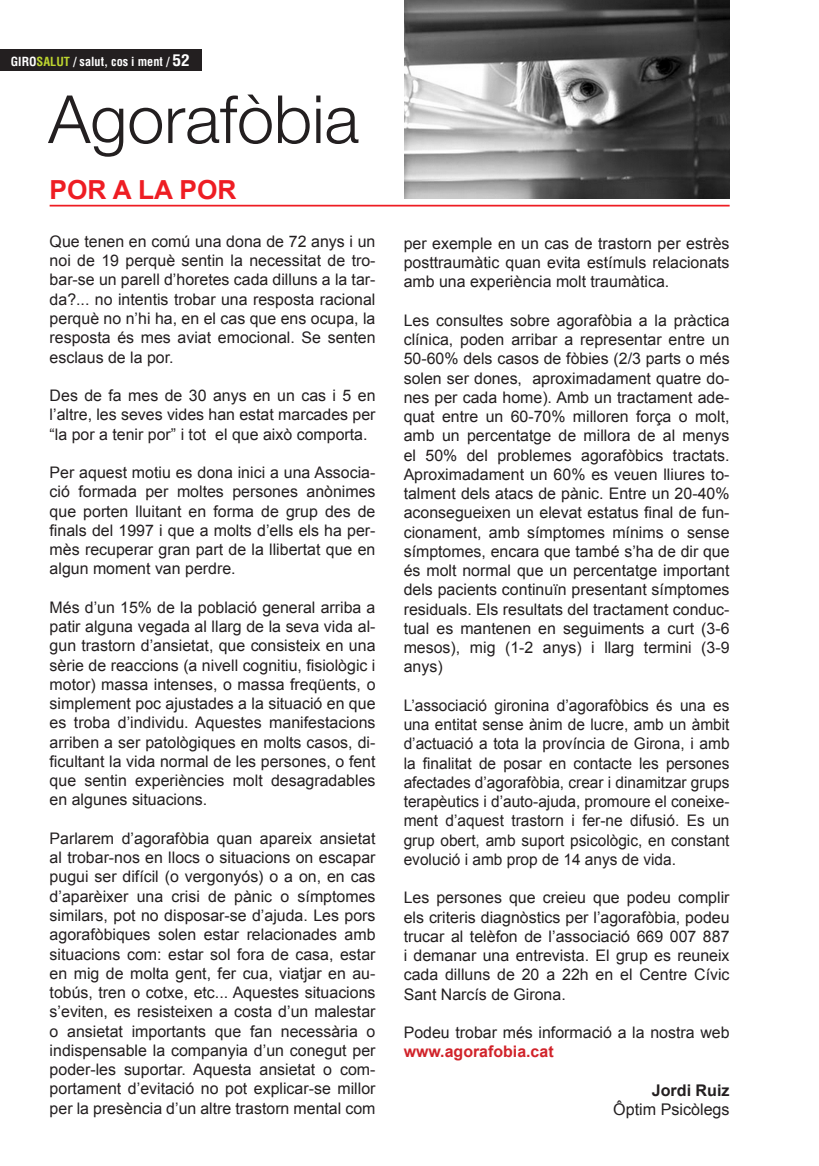
<style>
.page{position:relative;width:819px;height:1166px;background:#fff}
.page>*{position:absolute;margin:0;border:0;box-sizing:border-box;transform-origin:0 0}
.t1{font:300 66.5px "Helvetica Neue";color:#231f20}
.t2{font:700 26.25px "Arial";color:#ee1d23}
.t3{font:16.1px "Arial";color:#231f20}
.t4{font:700 16.1px "Arial";color:#231f20}
.t5{font:15.92px/19.2px "Arial";color:#231f20;text-align:justify}
.t6{font:700 15.92px "Arial";color:#d1232a}
.t7{font:700 condensed 12.25px "Helvetica";color:#fff}
.s1{color:#bed630}
.s2{font-size:15.75px}
</style>
<div class="page">
<div style="left:0;top:49px;width:201px;height:22px;background:#231f20"></div>
<img style="left:404px;top:0;width:325px;height:199px">
<hr style="left:50px;top:205px;width:679px;height:1px;background:#ee1d23">
<p class="t7" style="left:11px;top:54px;width:180px">GIRO<span class="s1">SALUT</span> / salut, cos i ment / <span class="s2">52</span></p>
<h1 class="t1" style="left:48px;top:79px;width:312px">Agorafòbia</h1>
<h2 class="t2" style="left:50px;top:175px;width:188px">POR A LA POR</h2>
<p class="t5" style="left:50px;top:232px;width:327px">Que tenen en comú una dona de 72 anys i un noi de 19 perquè sentin la necessitat de tro&shy;bar-se un parell d’horetes cada dilluns a la tar&shy;da?... no intentis trobar una resposta racional perquè no n’hi ha, en el cas que ens ocupa, la resposta és mes aviat emocional. Se senten esclaus de la por.</p>
<p class="t5" style="left:50px;top:386px;width:327px">Des de fa mes de 30 anys en un cas i 5 en l’altre, les seves vides han estat marcades per “la por a tenir por” i tot el que això comporta.</p>
<p class="t5" style="left:50px;top:463px;width:327px">Per aquest motiu es dona inici a una Associa&shy;ció formada per moltes persones anònimes que porten lluitant en forma de grup des de finals del 1997 i que a molts d’ells els ha per&shy;mès recuperar gran part de la llibertat que en algun moment van perdre.</p>
<p class="t5" style="left:50px;top:598px;width:327px">Més d’un 15% de la població general arriba a patir alguna vegada al llarg de la seva vida al&shy;gun trastorn d’ansietat, que consisteix en una sèrie de reaccions (a nivell cognitiu, fisiològic i motor) massa intenses, o massa freqüents, o simplement poc ajustades a la situació en que es troba d’individu. Aquestes manifestacions arriben a ser patològiques en molts casos, di&shy;ficultant la vida normal de les persones, o fent que sentin experiències molt desagradables en algunes situacions.</p>
<p class="t5" style="left:50px;top:829px;width:327px">Parlarem d’agorafòbia quan apareix ansietat al trobar-nos en llocs o situacions on escapar pugui ser difícil (o vergonyós) o a on, en cas d’aparèixer una crisi de pànic o símptomes similars, pot no disposar-se d’ajuda. Les pors agorafòbiques solen estar relacionades amb situacions com: estar sol fora de casa, estar en mig de molta gent, fer cua, viatjar en au&shy;tobús, tren o cotxe, etc... Aquestes situacions s’eviten, es resisteixen a costa d’un malestar o ansietat importants que fan necessària o indispensable la companyia d’un conegut per poder-les suportar. Aquesta ansietat o com&shy;portament d’evitació no pot explicar-se millor per la presència d’un altre trastorn mental com</p>
<p class="t5" style="left:403px;top:234px;width:327px">per exemple en un cas de trastorn per estrès posttraumàtic quan evita estímuls relacionats amb una experiència molt traumàtica.</p>
<p class="t5" style="left:403px;top:311px;width:327px">Les consultes sobre agorafòbia a la pràctica clínica, poden arribar a representar entre un 50-60% dels casos de fòbies (2/3 parts o més solen ser dones, aproximadament quatre do&shy;nes per cada home). Amb un tractament ade&shy;quat entre un 60-70% milloren força o molt, amb un percentatge de millora de al menys el 50% del problemes agorafòbics tractats.<br>Aproximadament un 60% es veuen lliures to&shy;talment dels atacs de pànic. Entre un 20-40% aconsegueixen un elevat estatus final de fun&shy;cionament, amb símptomes mínims o sense símptomes, encara que també s’ha de dir que és molt normal que un percentatge important dels pacients continuïn presentant símptomes residuals. Els resultats del tractament conduc&shy;tual es mantenen en seguiments a curt (3-6 mesos), mig (1-2 anys) i llarg termini (3-9 anys)</p>
<p class="t5" style="left:403px;top:695px;width:327px">L’associació gironina d’agorafòbics és una es una entitat sense ànim de lucre, amb un àmbit d’actuació a tota la província de Girona, i amb la finalitat de posar en contacte les persones afectades d’agorafòbia, crear i dinamitzar grups terapèutics i d’auto-ajuda, promoure el coneixe&shy;ment d’aquest trastorn i fer-ne difusió. Es un grup obert, amb suport psicològic, en constant evolució i amb prop de 14 anys de vida.</p>
<p class="t5" style="left:403px;top:888px;width:327px">Les persones que creieu que podeu complir els criteris diagnòstics per l’agorafòbia, podeu trucar al telèfon de l’associació 669 007 887 i demanar una entrevista. El grup es reuneix cada dilluns de 20 a 22h en el Centre Cívic Sant Narcís de Girona.</p>
<p class="t5" style="left:403px;top:1023px;width:327px">Podeu trobar més informació a la nostra web</p>
<p class="t6" style="left:403px;top:1043px;width:151px">www.agorafobia.cat</p>
<p class="t4" style="left:651px;top:1081px;width:79px">Jordi Ruiz</p>
<p class="t3" style="left:613px;top:1100px;width:118px">Ôptim Psicòlegs</p>
</div>
